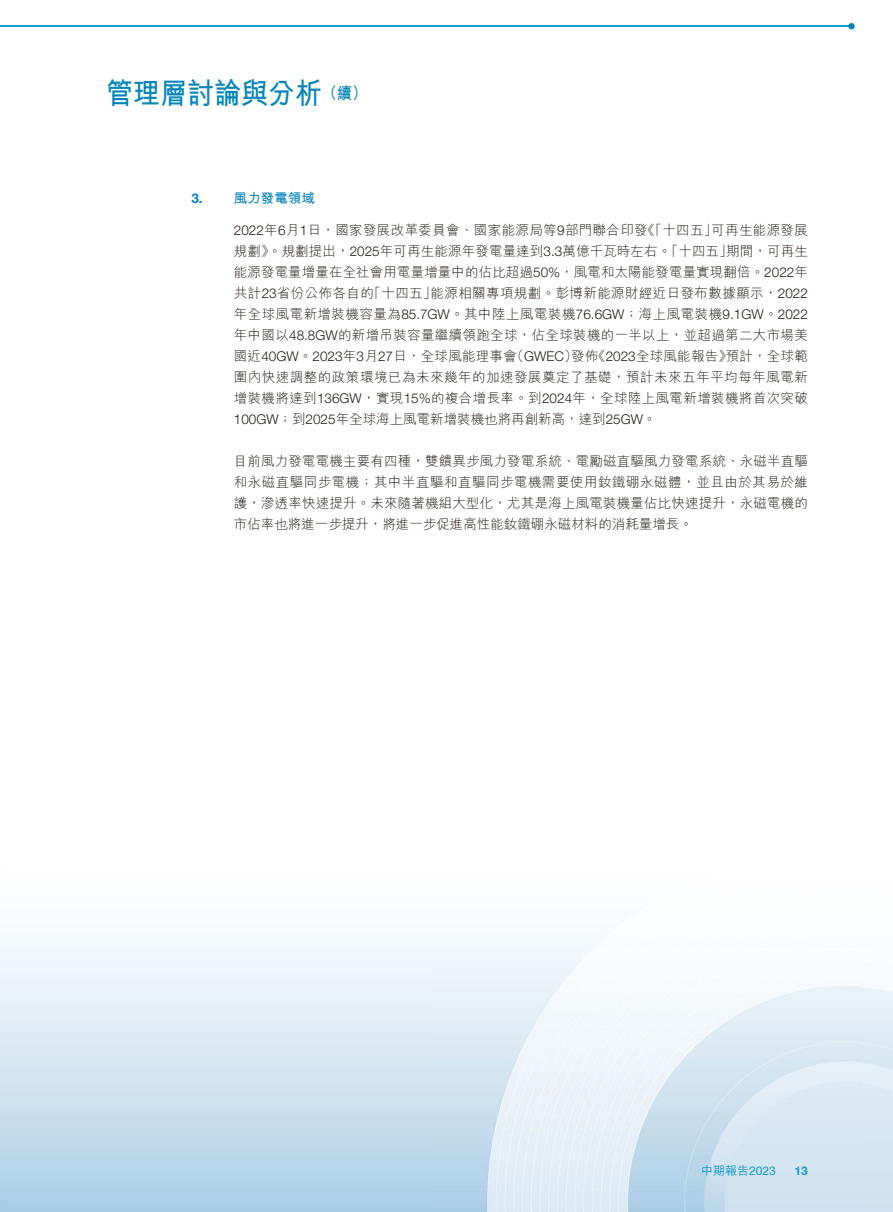
<style>
.page{position:relative;width:893px;height:1212px;background:#fff}
.page>*{position:absolute;margin:0;border:0;box-sizing:border-box;transform-origin:0 0}
.t1{font:29.7px "M Hei HK Bold E Ten B5 H";color:#0084ba;scale:.91 1}
.t2{font:13.5px/21px "M Hei HK Light E Ten B5 H";color:#231916;text-align:justify}
.t3{font:13.5px "M Hei HK Bold E Ten B5 H";color:#0084ba}
.t4{font:12px "M Hei HK Medium E Ten B5 H";color:#0084ba}
.t5{font:700 12px "Helvetica Neue LT Std";color:#0084ba}
.s1{font-family:"Helvetica Neue LT Std";font-weight:700}
.s2{font-family:"Helvetica Neue LT Std";font-weight:300}
.s3{font-family:"Helvetica Neue LT Std"}
</style>
<div class="page">
<img style="left:0;top:23px;width:893px;height:1189px">
<img style="left:703px;top:1165px;width:72px;height:11px">
<svg style="left:795px;top:1166px;width:13px;height:9px"></svg>
<hr style="left:0;top:26px;width:850px;height:1px;background:#179cc9">
<div style="left:848px;top:23px;width:7px;height:6px;background:#0084ba;border-radius:50%"></div>
<h1 class="t1" style="left:106px;top:82px;width:288px">管理層討論與分析<sup>（續）</sup></h1>
<p class="t3" style="left:191px;top:193px;width:125px"><span class="s1">3.</span> 風力發電領域</p>
<p class="t2" style="left:234px;top:221px;width:576px"><span class="s2">2022</span>年<span class="s2">6</span>月<span class="s2">1</span>日，國家發展改革委員會、國家能源局等<span class="s2">9</span>部門聯合印發《「十四五」可再生能源發展規劃》。規劃提出，<span class="s2">2025</span>年可再生能源年發電量達到<span class="s2">3.3</span>萬億千瓦時左右。「十四五」期間，可再生能源發電量增量在全社會用電量增量中的佔比超過<span class="s2">50%</span>，風電和太陽能發電量實現翻倍。<span class="s2">2022</span>年共計<span class="s2">23</span>省份公佈各自的「十四五」能源相關專項規劃。彭博新能源財經近日發布數據顯示，<span class="s2">2022</span>年全球風電新增裝機容量為<span class="s2">85.7GW</span>。其中陸上風電裝機<span class="s2">76.6GW</span>；海上風電裝機<span class="s2">9.1GW</span>。<span class="s2">2022</span>年中國以<span class="s2">48.8GW</span>的新增吊裝容量繼續領跑全球，佔全球裝機的一半以上，並超過第二大市場美國近<span class="s2">40GW</span>。<span class="s2">2023</span>年<span class="s2">3</span>月<span class="s2">27</span>日，全球風能理事會（<span class="s2">GWEC</span>）發佈《<span class="s2">2023</span>全球風能報告》預計，全球範圍內快速調整的政策環境已為未來幾年的加速發展奠定了基礎，預計未來五年平均每年風電新增裝機將達到<span class="s2">136GW</span>，實現<span class="s2">15%</span>的複合增長率。到<span class="s2">2024</span>年，全球陸上風電新增裝機將首次突破<span class="s2">100GW</span>；到<span class="s2">2025</span>年全球海上風電新增裝機也將再創新高，達到<span class="s2">25GW</span>。</p>
<p class="t2" style="left:234px;top:452px;width:576px">目前風力發電電機主要有四種，雙饋異步風力發電系統、電勵磁直驅風力發電系統、永磁半直驅和永磁直驅同步電機；其中半直驅和直驅同步電機需要使用釹鐵硼永磁體，並且由於其易於維護，滲透率快速提升。未來隨著機組大型化，尤其是海上風電裝機量佔比快速提升，永磁電機的市佔率也將進一步提升，將進一步促進高性能釹鐵硼永磁材料的消耗量增長。</p>
<p class="t4" style="left:701px;top:1166px;width:76px">中期報告<span class="s3">2023</span></p>
<p class="t5" style="left:795px;top:1166px;width:15px">13</p>
</div>
